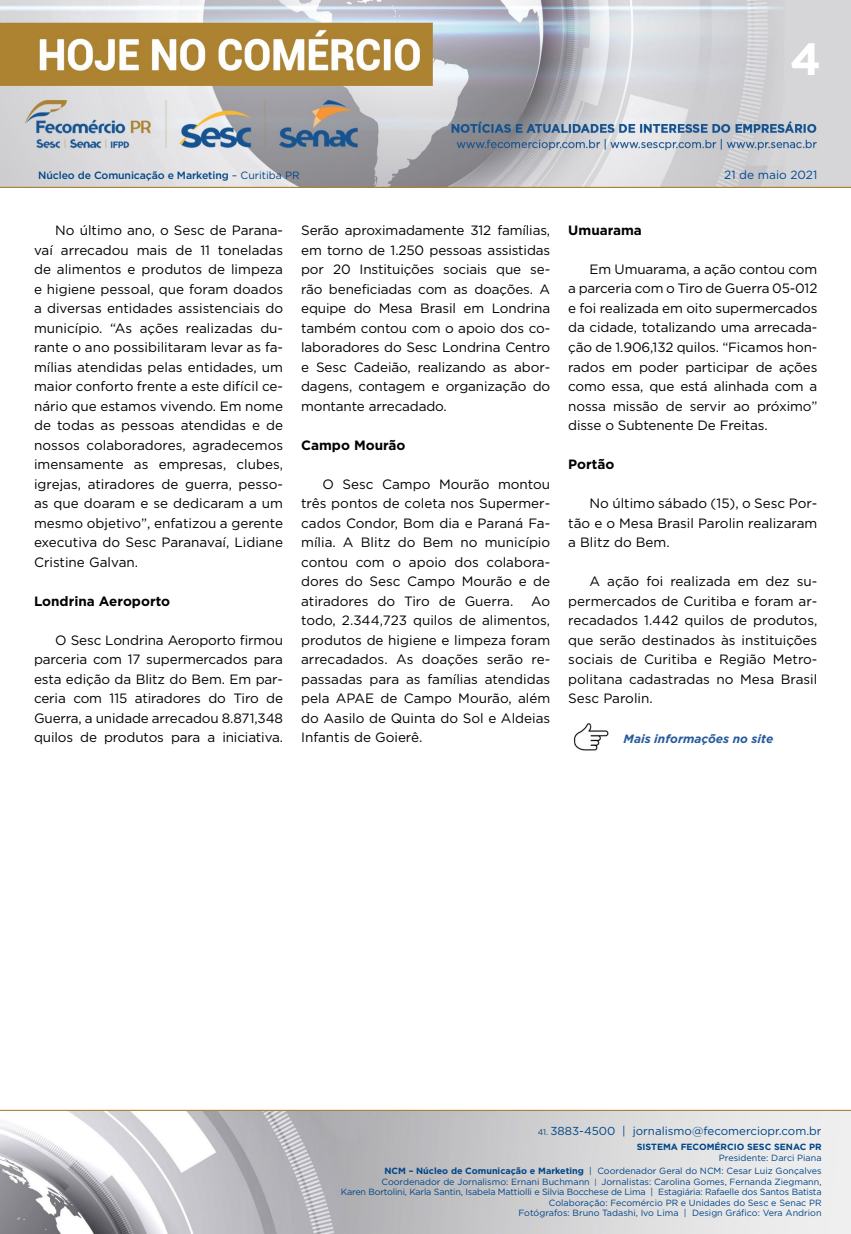
<style>
.page{position:relative;width:851px;height:1234px;background:#fff}
.page>*{position:absolute;margin:0;border:0;box-sizing:border-box;transform-origin:0 0}
.t1{font:700 45px "Gotham";color:#fff}
.t2{font:13.5px/19.5px "Gotham";color:#000;text-align:justify}
.t3{font:700 13.5px "Gotham";color:#000}
.t4{font:italic 700 12px "Gotham";color:#275b9b}
.t5{font:11.85px "Gotham";color:#004a93}
.t6{font:11.55px "Gotham";color:#004587}
.t7{font:500 10.5px "Gotham";letter-spacing:-.01em;color:#004587}
.t8{font:9px/10.5px "Gotham";color:#004587;text-align:right}
.t9{font:700 9px "Gotham";color:#004587}
.s1{font-weight:400}
.s2{font-size:8.25px}
.s3{font-weight:700}
.s4{font-size:7.65px}
</style>
<div class="page">
<img style="left:0;top:0;width:850px;height:188px">
<img style="left:0;top:1109px;width:850px;height:124px">
<img style="left:573px;top:723px;width:35px;height:27px">
<h1 class="t1" style="left:790px;top:29px;width:33px">4</h1>
<p class="t7" style="left:38px;top:168px;width:263px">Núcleo de Comunicação e Marketing <span class="s1">– Curitiba PR</span></p>
<p class="t5" style="left:724px;top:167px;width:94px">21 de maio 2021</p>
<p class="t2" style="left:34px;top:220px;width:250px;text-indent:21px">No último ano, o Sesc de Parana&shy;vaí arrecadou mais de 11 toneladas de alimentos e produtos de limpeza e higiene pessoal, que foram doados a diversas entidades assistenciais do município. “As ações realizadas du&shy;rante o ano possibilitaram levar as fa&shy;mílias atendidas pelas entidades, um maior conforto frente a este difícil ce&shy;nário que estamos vivendo. Em nome de todas as pessoas atendidas e de nossos colaboradores, agradecemos imensamente as empresas, clubes, igrejas, atiradores de guerra, pesso&shy;as que doaram e se dedicaram a um mesmo objetivo”, enfatizou a gerente executiva do Sesc Paranavaí, Lidiane Cristine Galvan.</p>
<p class="t3" style="left:34px;top:592px;width:137px">Londrina Aeroporto</p>
<p class="t2" style="left:34px;top:630px;width:250px;text-indent:21px">O Sesc Londrina Aeroporto firmou parceria com 17 supermercados para esta edição da Blitz do Bem. Em par&shy;ceria com 115 atiradores do Tiro de Guerra, a unidade arrecadou 8.871,348 quilos de produtos para a iniciativa.</p>
<p class="t2" style="left:301px;top:220px;width:250px">Serão aproximadamente 312 famílias, em torno de 1.250 pessoas assistidas por 20 Instituições sociais que se&shy;rão beneficiadas com as doações. A equipe do Mesa Brasil em Londrina também contou com o apoio dos co&shy;laboradores do Sesc Londrina Centro e Sesc Cadeião, realizando as abor&shy;dagens, contagem e organização do montante arrecadado.</p>
<p class="t3" style="left:301px;top:436px;width:106px">Campo Mourão</p>
<p class="t2" style="left:301px;top:474px;width:250px;text-indent:21px">O Sesc Campo Mourão montou três pontos de coleta nos Supermer&shy;cados Condor, Bom dia e Paraná Fa&shy;mília. A Blitz do Bem no município contou com o apoio dos colabora&shy;dores do Sesc Campo Mourão e de atiradores do Tiro de Guerra.</p>
<p class="t2" style="left:301px;top:590px;width:250px;text-indent:230px">Ao todo, 2.344,723 quilos de alimentos, produtos de higiene e limpeza foram arrecadados. As doações serão re&shy;passadas para as famílias atendidas pela APAE de Campo Mourão, além do Aasilo de Quinta do Sol e Aldeias Infantis de Goierê.</p>
<p class="t3" style="left:568px;top:221px;width:75px">Umuarama</p>
<p class="t2" style="left:568px;top:259px;width:250px;text-indent:21px">Em Umuarama, a ação contou com a parceria com o Tiro de Guerra 05-012 e foi realizada em oito supermercados da cidade, totalizando uma arrecada&shy;ção de 1.906,132 quilos. “Ficamos hon&shy;rados em poder participar de ações como essa, que está alinhada com a nossa missão de servir ao próximo” disse o Subtenente De Freitas.</p>
<p class="t3" style="left:568px;top:455px;width:48px">Portão</p>
<p class="t2" style="left:568px;top:493px;width:250px;text-indent:21px">No último sábado (15), o Sesc Por&shy;tão e o Mesa Brasil Parolin realizaram a Blitz do Bem.</p>
<p class="t2" style="left:568px;top:571px;width:250px;text-indent:21px">A ação foi realizada em dez su&shy;permercados de Curitiba e foram ar&shy;recadados 1.442 quilos de produtos, que serão destinados às instituições sociais de Curitiba e Região Metro&shy;politana cadastradas no Mesa Brasil Sesc Parolin.</p>
<p class="t4" style="left:623px;top:730px;width:151px">Mais informações no site</p>
<p class="t6" style="left:537px;top:1123px;width:285px"><span class="s2">41.</span> 3883-4500 | jornalismo@fecomerciopr.com.br</p>
<p class="t9" style="left:636px;top:1140px;width:186px">SISTEMA FECOMÉRCIO SESC SENAC PR</p>
<p class="t8" style="left:384px;top:1150px;width:438px;line-height:13.5px">Presidente: Darci Piana<br><span class="s3">NCM – Núcleo de Comunicação e Marketing</span> | Coordenador Geral do NCM: Cesar Luiz Gonçalves</p>
<p class="t8" style="left:341px;top:1175px;width:482px">Coordenador de Jornalismo: Ernani Buchmann <span class="s4">|</span> Jornalistas: Carolina Gomes, Fernanda Ziegmann,<br>Karen Bortolini, Karla Santin, Isabela Mattiolli e Silvia Bocchese de Lima | Estagiária: Rafaelle dos Santos Batista Colaboração: Fecomércio PR e Unidades do Sesc e Senac PR<br>Fotógrafos: Bruno Tadashi, Ivo Lima | Design Gráfico: Vera Andrion</p>
</div>
